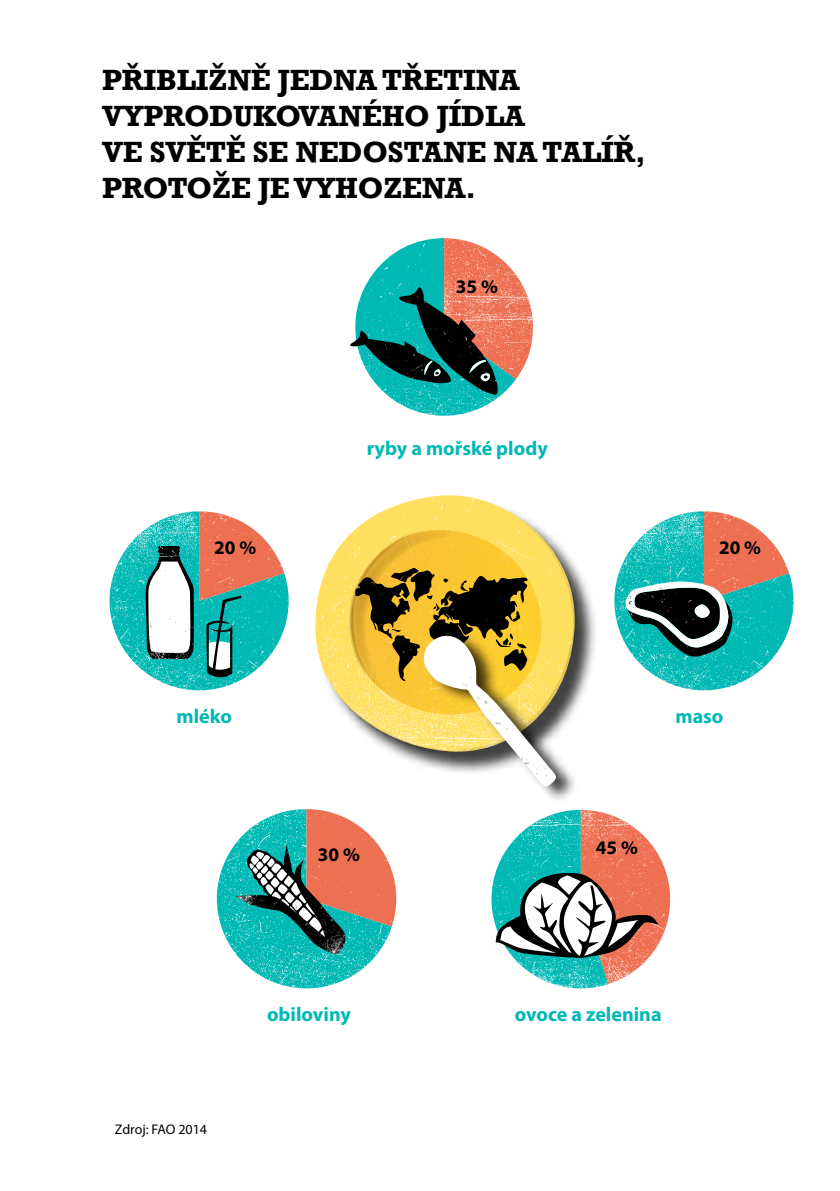
<style>
.page{position:relative;width:840px;height:1191px;background:#fff}
.page>*{position:absolute;margin:0;border:0;box-sizing:border-box;transform-origin:0 0}
.t1{font:700 30px/36px "Rockwell WGL";letter-spacing:-.01em;color:#000}
.t2{font:700 20px "Myriad Pro";color:#00b9b5}
.t3{font:700 19.2px "Myriad Pro";color:#000}
.t4{font:14px "Myriad Pro";color:#000}
</style>
<div class="page">
<svg style="left:216px;top:809px;width:180px;height:180px"></svg>
<img style="left:235px;top:844px;width:116px;height:111px">
<svg style="left:491px;top:810px;width:178px;height:179px"></svg>
<img style="left:500px;top:875px;width:99px;height:72px">
<svg style="left:109px;top:511px;width:180px;height:180px"></svg>
<img style="left:148px;top:561px;width:43px;height:92px">
<svg style="left:614px;top:511px;width:180px;height:180px"></svg>
<img style="left:625px;top:581px;width:103px;height:66px">
<svg style="left:350px;top:238px;width:182px;height:178px"></svg>
<div style="left:316px;top:496px;width:281px;height:278px;background:#000;opacity:.75"></div>
<img style="left:315px;top:495px;width:260px;height:257px">
<svg style="left:323px;top:510px;width:260px;height:244px"></svg>
<div style="left:424px;top:630px;width:153px;height:172px;background:#000;opacity:.75"></div>
<svg style="left:347px;top:527px;width:210px;height:247px;background:#c6a84a"></svg>
<img style="left:423px;top:636px;width:134px;height:151px">
<p class="t1" style="left:102px;top:60px;width:545px">PŘIBLIŽNĚ JEDNA TŘETINA<br>VYPRODUKOVANÉHO JÍDLA<br>VE SVĚTĚ SE NEDOSTANE NA TALÍŘ,<br>PROTOŽE JE VYHOZENA.</p>
<p class="t3" style="left:455px;top:274px;width:44px">35 %</p>
<p class="t2" style="left:366px;top:435px;width:182px">ryby a mořské plody</p>
<p class="t3" style="left:214px;top:534px;width:44px">20 %</p>
<p class="t3" style="left:718px;top:534px;width:44px">20 %</p>
<p class="t2" style="left:176px;top:702px;width:57px">mléko</p>
<p class="t2" style="left:675px;top:702px;width:49px">maso</p>
<p class="t3" style="left:317px;top:842px;width:44px">30 %</p>
<p class="t3" style="left:595px;top:835px;width:44px">45 %</p>
<p class="t4" style="left:115px;top:1121px;width:94px">Zdroj: FAO 2014</p>
<p class="t2" style="left:267px;top:1001px;width:85px">obiloviny</p>
<p class="t2" style="left:514px;top:1001px;width:148px">ovoce a zelenina</p>
</div>
